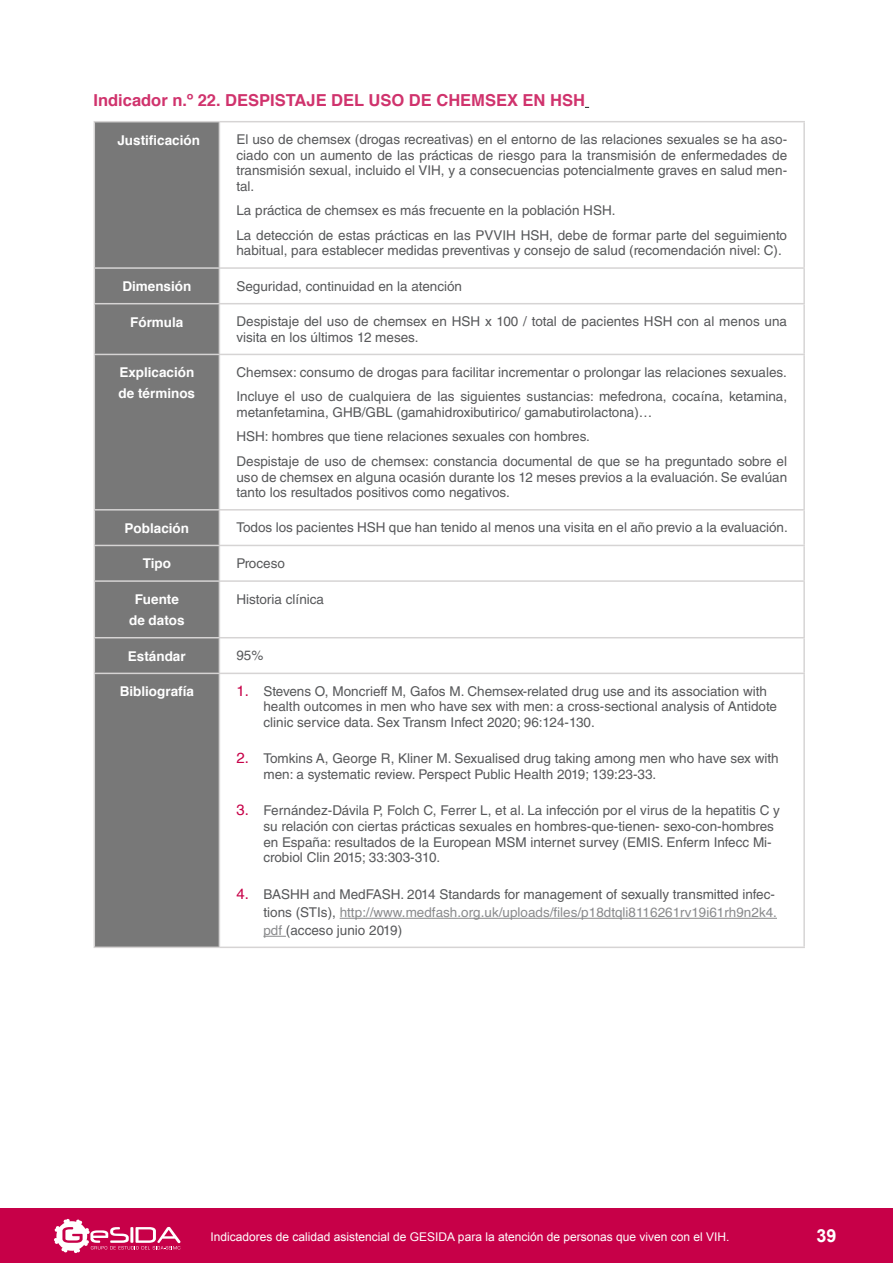
<style>
.page{position:relative;width:893px;height:1263px;background:#fff}
.page>*{position:absolute;margin:0;border:0;box-sizing:border-box;transform-origin:0 0}
.t1{font:700 18px "Arial";color:#fff}
.t2{font:700 16.5px "Helvetica";color:#d0336d}
.t3{font:13.5px/15.6px "Helvetica LT Std";color:#57585a}
.t4{font:700 13.5px "Helvetica";color:#fff}
.t5{font:12px "Arial";color:#fff}
.s1{font-family:"Helvetica";font-size:15px;color:#c70048}
.s2{font-family:"Helvetica";color:#898a8c}
</style>
<div class="page">
<div style="left:0;top:1209px;width:893px;height:54px;background:#c70048"></div>
<svg style="left:54px;top:1219px;width:126px;height:34px"></svg>
<div style="left:95px;top:122px;width:124px;height:824px;background:#787878"></div>
<hr style="left:219px;top:121px;width:586px;height:1px;background:#d6d4d4">
<hr style="left:803px;top:122px;width:2px;height:145px;background:#d6d4d4">
<hr style="left:219px;top:267px;width:586px;height:2px;background:#d6d4d4">
<hr style="left:803px;top:269px;width:2px;height:34px;background:#d6d4d4">
<hr style="left:219px;top:303px;width:586px;height:1px;background:#d6d4d4">
<hr style="left:803px;top:304px;width:2px;height:50px;background:#d6d4d4">
<hr style="left:219px;top:354px;width:586px;height:1px;background:#d6d4d4">
<hr style="left:803px;top:355px;width:2px;height:154px;background:#d6d4d4">
<hr style="left:219px;top:509px;width:586px;height:1px;background:#d6d4d4">
<hr style="left:803px;top:510px;width:2px;height:35px;background:#d6d4d4">
<hr style="left:219px;top:545px;width:586px;height:1px;background:#d6d4d4">
<hr style="left:803px;top:546px;width:2px;height:34px;background:#d6d4d4">
<hr style="left:219px;top:580px;width:586px;height:2px;background:#d6d4d4">
<hr style="left:803px;top:582px;width:2px;height:55px;background:#d6d4d4">
<hr style="left:219px;top:637px;width:586px;height:1px;background:#d6d4d4">
<hr style="left:803px;top:638px;width:2px;height:35px;background:#d6d4d4">
<hr style="left:219px;top:673px;width:586px;height:1px;background:#d6d4d4">
<hr style="left:803px;top:674px;width:2px;height:272px;background:#d6d4d4">
<hr style="left:219px;top:946px;width:586px;height:2px;background:#d6d4d4">
<hr style="left:94px;top:122px;width:1px;height:145px;background:#d6d4d4">
<hr style="left:94px;top:269px;width:1px;height:34px;background:#d6d4d4">
<hr style="left:94px;top:304px;width:1px;height:50px;background:#d6d4d4">
<hr style="left:94px;top:355px;width:1px;height:154px;background:#d6d4d4">
<hr style="left:94px;top:510px;width:1px;height:35px;background:#d6d4d4">
<hr style="left:94px;top:546px;width:1px;height:34px;background:#d6d4d4">
<hr style="left:94px;top:582px;width:1px;height:55px;background:#d6d4d4">
<hr style="left:94px;top:638px;width:1px;height:35px;background:#d6d4d4">
<hr style="left:94px;top:674px;width:1px;height:272px;background:#d6d4d4">
<hr style="left:94px;top:121px;width:125px;height:1px;background:#d6d4d4">
<hr style="left:219px;top:122px;width:1px;height:145px;background:#d6d4d4">
<hr style="left:219px;top:269px;width:1px;height:34px;background:#d6d4d4">
<hr style="left:219px;top:304px;width:1px;height:50px;background:#d6d4d4">
<hr style="left:219px;top:355px;width:1px;height:154px;background:#d6d4d4">
<hr style="left:219px;top:510px;width:1px;height:35px;background:#d6d4d4">
<hr style="left:219px;top:546px;width:1px;height:34px;background:#d6d4d4">
<hr style="left:219px;top:582px;width:1px;height:55px;background:#d6d4d4">
<hr style="left:219px;top:638px;width:1px;height:35px;background:#d6d4d4">
<hr style="left:219px;top:674px;width:1px;height:272px;background:#d6d4d4">
<hr style="left:94px;top:267px;width:125px;height:2px;background:#d6d4d4">
<hr style="left:94px;top:303px;width:125px;height:1px;background:#d6d4d4">
<hr style="left:94px;top:354px;width:125px;height:1px;background:#d6d4d4">
<hr style="left:94px;top:509px;width:125px;height:1px;background:#d6d4d4">
<hr style="left:94px;top:545px;width:125px;height:1px;background:#d6d4d4">
<hr style="left:94px;top:580px;width:125px;height:2px;background:#d6d4d4">
<hr style="left:94px;top:637px;width:125px;height:1px;background:#d6d4d4">
<hr style="left:94px;top:673px;width:125px;height:1px;background:#d6d4d4">
<hr style="left:94px;top:946px;width:125px;height:2px;background:#d6d4d4">
<hr style="left:340px;top:918px;width:437px;height:1px;background:#898a8c">
<svg style="left:263px;top:936px;width:23px;height:1px"></svg>
<p class="t2" style="left:94px;top:87px;width:493px">Indicador n.º 22. DESPISTAJE DEL USO DE CHEMSEX EN HSH</p>
<p class="t4" style="left:117px;top:129px;width:84px">Justificación</p>
<p class="t3" style="left:236px;top:132px;width:552px;text-align:justify">El uso de chemsex (drogas recreativas) en el entorno de las relaciones sexuales se ha aso&shy;ciado con un aumento de las prácticas de riesgo para la transmisión de enfermedades de transmisión sexual, incluido el VIH, y a consecuencias potencialmente graves en salud men&shy;tal.</p>
<p class="t3" style="left:236px;top:203px;width:381px">La práctica de chemsex es más frecuente en la población HSH.</p>
<p class="t3" style="left:236px;top:227px;width:552px">La detección de estas prácticas en las PVVIH HSH, debe de formar parte del seguimiento habitual, para establecer medidas preventivas y consejo de salud (recomendación nivel: C).</p>
<p class="t4" style="left:122px;top:275px;width:71px">Dimensión</p>
<p class="t3" style="left:236px;top:278px;width:227px">Seguridad, continuidad en la atención</p>
<p class="t4" style="left:130px;top:311px;width:55px">Fórmula</p>
<p class="t3" style="left:236px;top:314px;width:552px">Despistaje del uso de chemsex en HSH x 100 / total de pacientes HSH con al menos una visita en los últimos 12 meses.</p>
<p class="t4" style="left:119px;top:362px;width:77px">Explicación</p>
<p class="t4" style="left:119px;top:383px;width:78px">de términos</p>
<p class="t3" style="left:236px;top:364px;width:552px">Chemsex: consumo de drogas para facilitar incrementar o prolongar las relaciones sexuales.</p>
<p class="t3" style="left:236px;top:389px;width:552px">Incluye el uso de cualquiera de las siguientes sustancias: mefedrona, cocaína, ketamina, metanfetamina, GHB/GBL (gamahidroxibutirico/ gamabutirolactona)…</p>
<p class="t3" style="left:236px;top:429px;width:355px">HSH: hombres que tiene relaciones sexuales con hombres.</p>
<p class="t3" style="left:236px;top:453px;width:552px;text-align:justify">Despistaje de uso de chemsex: constancia documental de que se ha preguntado sobre el uso de chemsex en alguna ocasión durante los 12 meses previos a la evaluación. Se evalúan tanto los resultados positivos como negativos.</p>
<p class="t4" style="left:125px;top:517px;width:66px">Población</p>
<p class="t3" style="left:236px;top:520px;width:553px">Todos los pacientes HSH que han tenido al menos una visita en el año previo a la evaluación.</p>
<p class="t4" style="left:143px;top:553px;width:30px">Tipo</p>
<p class="t3" style="left:236px;top:555px;width:50px">Proceso</p>
<p class="t4" style="left:135px;top:588px;width:46px">Fuente</p>
<p class="t4" style="left:129px;top:609px;width:57px">de datos</p>
<p class="t3" style="left:236px;top:591px;width:89px">Historia clínica</p>
<p class="t4" style="left:128px;top:645px;width:59px">Estándar</p>
<p class="t3" style="left:236px;top:648px;width:29px">95%</p>
<p class="t4" style="left:120px;top:681px;width:76px">Bibliografía</p>
<p class="t3" style="left:263px;top:683px;width:515px;text-indent:-27px"><span class="s1">1.</span> Stevens O, Moncrieff M, Gafos M. Chemsex-related drug use and its association with health outcomes in men who have sex with men: a cross-sectional analysis of Antidote clinic service data. Sex Transm Infect 2020; 96:124-130.</p>
<p class="t3" style="left:263px;top:751px;width:517px;text-indent:-27px"><span class="s1">2.</span> Tomkins A, George R, Kliner M. Sexualised drug taking among men who have sex with men: a systematic review. Perspect Public Health 2019; 139:23-33.</p>
<p class="t3" style="left:263px;top:803px;width:518px;text-indent:-27px"><span class="s1">3.</span> Fernández-Dávila P, Folch C, Ferrer L, et al. La infección por el virus de la hepatitis C y su relación con ciertas prácticas sexuales en hombres-que-tienen- sexo-con-hombres en España: resultados de la European MSM internet survey (EMIS. Enferm Infecc Mi&shy;crobiol Clin 2015; 33:303-310.</p>
<p class="t3" style="left:263px;top:885px;width:515px;line-height:18px;text-indent:-27px"><span class="s1">4.</span> BASHH and MedFASH. 2014 Standards for management of sexually transmitted infec&shy;tions (STIs), <span class="s2">http://www.medfash.org.uk/uploads/files/p18dtqli8116261rv19i61rh9n2k4. pdf</span> (acceso junio 2019)</p>
<p class="t5" style="left:210px;top:1229px;width:520px">Indicadores de calidad asistencial de GESIDA para la atención de personas que viven con el VIH.</p>
<h1 class="t1" style="left:816px;top:1224px;width:22px">39</h1>
</div>
